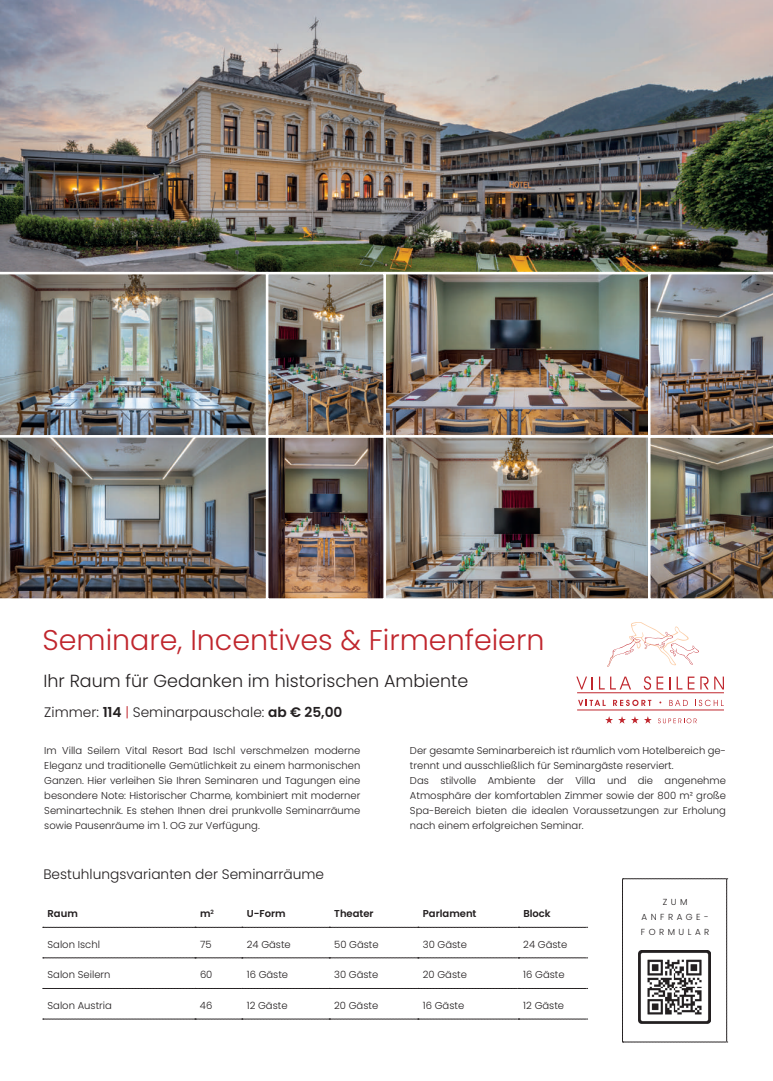
<style>
.page{position:relative;width:773px;height:1081px;background:#fff}
.page>*{position:absolute;margin:0;border:0;box-sizing:border-box;transform-origin:0 0}
.t1{font:300 28.5px "Poppins";color:#c0262d}
.t2{font:300 17.5px "Poppins";color:#231f20}
.t3{font:300 13.75px "Poppins";color:#231f20}
.t4{font:300 10px/15px "Poppins";color:#231f20;text-align:justify}
.t5{font:600 10px "Poppins";color:#231f20}
.t6{font:300 8.75px/15px "Poppins";letter-spacing:.4em;color:#231f20;text-align:center}
.s1{font-weight:600}
.s2{color:#c0262d}
</style>
<div class="page">
<img style="left:269px;top:275px;width:378px;height:323px">
<img style="left:0;top:0;width:772px;height:272px">
<img style="left:0;top:274px;width:266px;height:161px">
<div style="left:383px;top:272px;width:267px;height:166px;border:2px solid #fff"></div>
<img style="left:0;top:437px;width:266px;height:162px">
<div style="left:266px;top:272px;width:120px;height:165px;border:2px solid #fff"></div>
<div style="left:383px;top:435px;width:267px;height:166px;border:2px solid #fff"></div>
<div style="left:266px;top:435px;width:120px;height:166px;border:2px solid #fff"></div>
<img style="left:648px;top:272px;width:124px;height:329px">
<svg style="left:576px;top:676px;width:16px;height:13px"></svg>
<svg style="left:599px;top:676px;width:5px;height:13px"></svg>
<svg style="left:610px;top:676px;width:21px;height:13px"></svg>
<svg style="left:643px;top:676px;width:20px;height:14px"></svg>
<svg style="left:669px;top:677px;width:1px;height:12px"></svg>
<svg style="left:676px;top:676px;width:18px;height:13px"></svg>
<svg style="left:700px;top:676px;width:8px;height:13px"></svg>
<svg style="left:714px;top:676px;width:9px;height:13px"></svg>
<svg style="left:578px;top:700px;width:27px;height:6px"></svg>
<svg style="left:613px;top:700px;width:38px;height:6px"></svg>
<svg style="left:669px;top:700px;width:18px;height:6px"></svg>
<svg style="left:695px;top:700px;width:28px;height:6px"></svg>
<hr style="left:577px;top:692px;width:146px;height:1px;background:#c0262d">
<svg style="left:607px;top:622px;width:92px;height:45px"></svg>
<hr style="left:577px;top:710px;width:146px;height:1px;background:#c0262d">
<svg style="left:658px;top:718px;width:38px;height:5px"></svg>
<svg style="left:605px;top:716px;width:20px;height:7px"></svg>
<svg style="left:631px;top:716px;width:20px;height:7px"></svg>
<svg style="left:43px;top:927px;width:544px;height:1px"></svg>
<svg style="left:43px;top:957px;width:544px;height:1px"></svg>
<svg style="left:43px;top:988px;width:544px;height:1px"></svg>
<svg style="left:43px;top:1019px;width:544px;height:1px"></svg>
<svg style="left:622px;top:878px;width:105px;height:165px"></svg>
<img style="left:638px;top:951px;width:72px;height:72px">
<h1 class="t1" style="left:43px;top:623px;width:503px">Seminare, Incentives &amp; Firmenfeiern</h1>
<h2 class="t2" style="left:43px;top:671px;width:426px">Ihr Raum für Gedanken im historischen Ambiente</h2>
<h3 class="t3" style="left:44px;top:704px;width:299px">Zimmer: <span class="s1">114</span> <span class="s2">|</span> Seminarpauschale: <span class="s1">ab € 25,00</span></h3>
<p class="t4" style="left:44px;top:743px;width:317px">Im Villa Seilern Vital Resort Bad Ischl verschmelzen moderne Eleganz und traditionelle Gemütlichkeit zu einem harmonischen Ganzen. Hier verleihen Sie Ihren Seminaren und Tagungen eine besondere Note: Historischer Charme, kombiniert mit moderner Seminartechnik. Es stehen Ihnen drei prunkvolle Seminarräume sowie Pausenräume im 1. OG zur Verfügung.</p>
<p class="t4" style="left:410px;top:743px;width:317px;text-align:left">Der gesamte Seminarbereich ist räumlich vom Hotelbereich ge&shy;trennt und ausschließlich für Seminargäste reserviert.<br>Das stilvolle Ambiente der Villa und die angenehme Atmosphäre der komfortablen Zimmer sowie der 800 m² große Spa-Bereich bieten die idealen Voraussetzungen zur Erholung nach einem erfolgreichen Seminar.</p>
<h3 class="t3" style="left:43px;top:866px;width:282px">Bestuhlungsvarianten der Seminarräume</h3>
<p class="t5" style="left:48px;top:908px;width:32px">Raum</p>
<p class="t5" style="left:200px;top:908px;width:15px">m<sup>2</sup></p>
<p class="t5" style="left:247px;top:908px;width:40px">U-Form</p>
<p class="t5" style="left:334px;top:908px;width:41px">Theater</p>
<p class="t5" style="left:423px;top:908px;width:55px">Parlament</p>
<p class="t5" style="left:523px;top:908px;width:29px">Block</p>
<p class="t4" style="left:48px;top:937px;width:54px">Salon Ischl</p>
<p class="t4" style="left:200px;top:937px;width:13px">75</p>
<p class="t4" style="left:247px;top:937px;width:46px">24 Gäste</p>
<p class="t4" style="left:334px;top:937px;width:46px">50 Gäste</p>
<p class="t4" style="left:423px;top:937px;width:46px">30 Gäste</p>
<p class="t4" style="left:523px;top:937px;width:46px">24 Gäste</p>
<p class="t4" style="left:48px;top:967px;width:64px">Salon Seilern</p>
<p class="t4" style="left:200px;top:967px;width:14px">60</p>
<p class="t4" style="left:247px;top:967px;width:43px">16 Gäste</p>
<p class="t4" style="left:334px;top:967px;width:46px">30 Gäste</p>
<p class="t4" style="left:423px;top:967px;width:46px">20 Gäste</p>
<p class="t4" style="left:523px;top:967px;width:43px">16 Gäste</p>
<p class="t4" style="left:47px;top:998px;width:66px">Salon Austria</p>
<p class="t4" style="left:200px;top:998px;width:14px">46</p>
<p class="t4" style="left:247px;top:998px;width:42px">12 Gäste</p>
<p class="t4" style="left:334px;top:998px;width:46px">20 Gäste</p>
<p class="t4" style="left:423px;top:998px;width:43px">16 Gäste</p>
<p class="t4" style="left:523px;top:998px;width:42px">12 Gäste</p>
<p class="t6" style="left:640px;top:894px;width:70px">ZUM<br>ANFRAGE-<br>FORMULAR</p>
</div>
